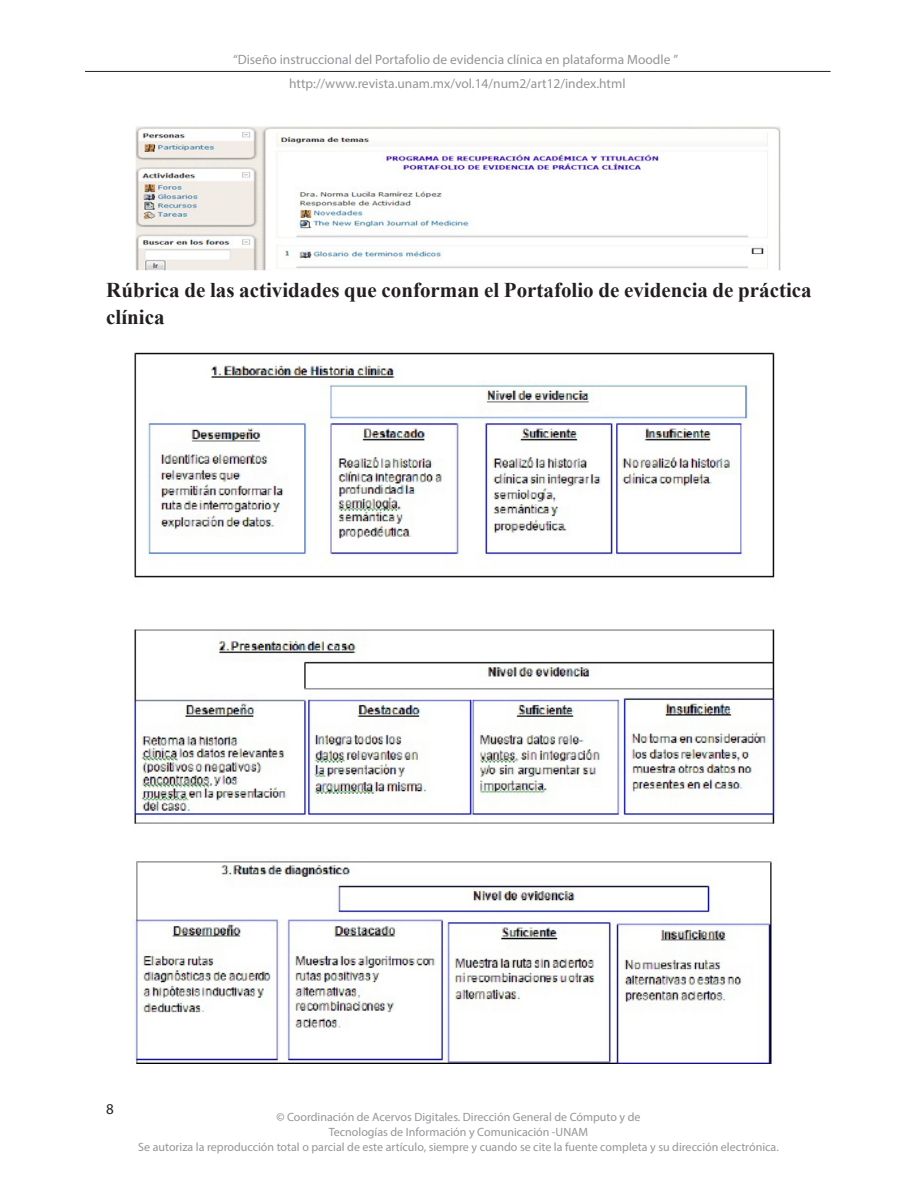
<style>
.page{position:relative;width:918px;height:1188px;background:#fff}
.page>*{position:absolute;margin:0;border:0;box-sizing:border-box;transform-origin:0 0}
.contenido{font:700 21px/27px "Times New Roman";color:#231f20}
.t1{font:15px "Myriad Pro";color:#231f20}
.t2{font:13.5px/24px "Myriad Pro";color:#939598;text-align:center}
.t3{font:12px/15px "Myriad Pro";color:#939598;text-align:center}
.s1{color:#808285}
</style>
<div class="page">
<hr style="left:85px;top:71px;width:746px;height:1px;background:#231f20">
<img style="left:133px;top:352px;width:642px;height:472px">
<img style="left:132px;top:856px;width:640px;height:207px">
<img style="left:135px;top:125px;width:645px;height:145px">
<p class="t2" style="left:233px;top:47px;width:447px">“Diseño instruccional del Portafolio de evidencia clínica en plataforma Moodle ” http://www.revista.unam.mx/vol.14/num2/art12/index.html</p>
<p class="contenido" style="left:106px;top:276px;width:707px">Rúbrica de las actividades que conforman el Portafolio de evidencia de práctica clínica</p>
<p class="t1" style="left:106px;top:1100px;width:9px">8</p>
<p class="t3" style="left:138px;top:1110px;width:642px"><span class="s1">©</span> Coordinación de Acervos Digitales. Dirección General de Cómputo y de<br>Tecnologías de Información y Comunicación -UNAM<br>Se autoriza la reproducción total o parcial de este artículo, siempre y cuando se cite la fuente completa y su dirección electrónica.</p>
</div>
